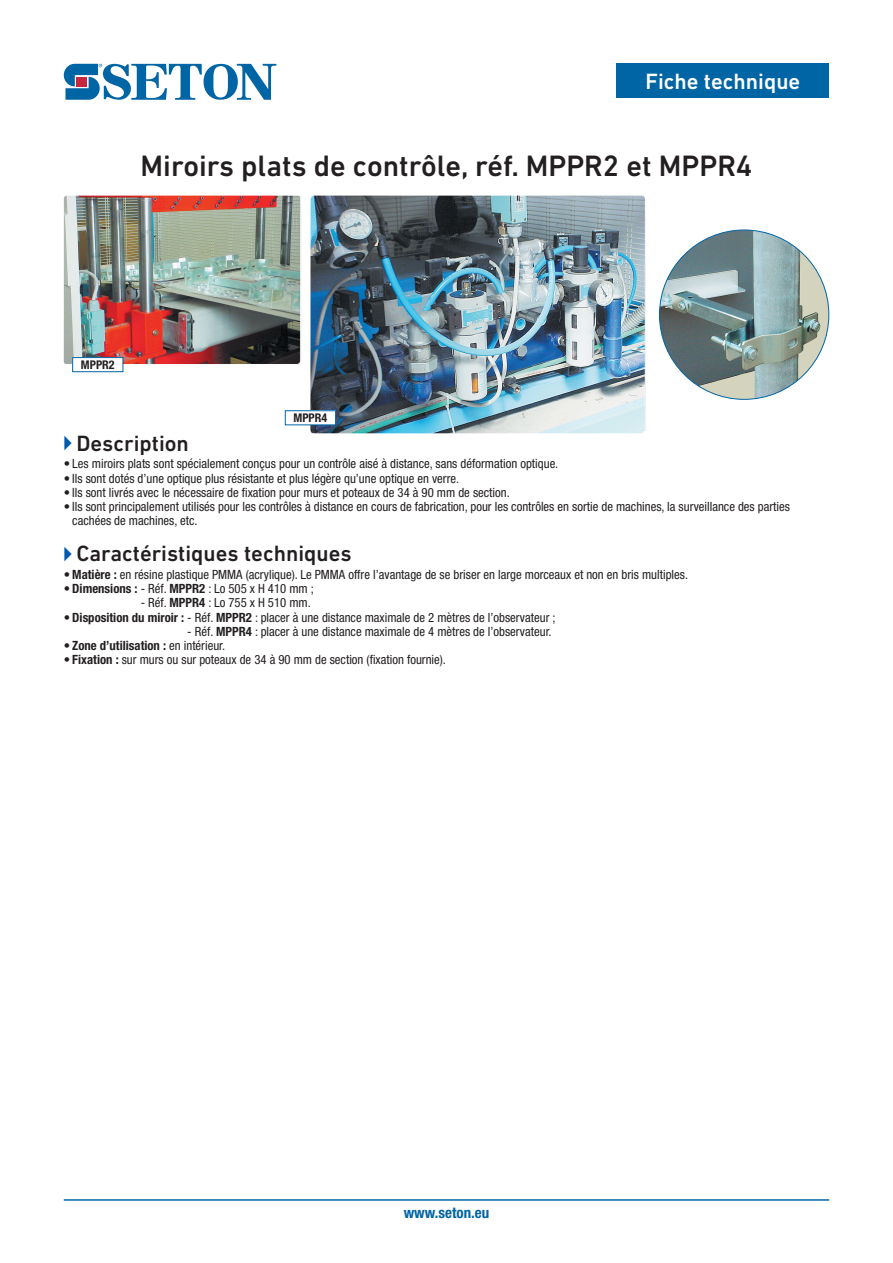
<style>
.page{position:relative;width:893px;height:1263px;background:#fff}
.page>*{position:absolute;margin:0;border:0;box-sizing:border-box;transform-origin:0 0}
.t1{font:500 30px "DIN Next LT Pro";color:#231f20}
.t2{font:500 22.5px "DIN Next LT Pro";color:#231f20}
.t3{font:500 22.5px "DIN Next LT Pro";color:#fff}
.t4{font:700 condensed 15px "Helvetica Neue LT Pro";color:#0065a4}
.t5{font:condensed 12.75px/14.2px "Helvetica Neue LT Pro";color:#231f20}
.t6{font:700 condensed 12.75px "Helvetica Neue LT Pro";color:#231f20}
.t7{font:700 condensed 12px "Helvetica Neue LT Pro";color:#231f20}
.s1{font-family:"Abacus Three S Si";font-weight:400;font-size:16.5px;color:#015aaa}
.s2{font-weight:700}
.s3{font-weight:400}
</style>
<div class="page">
<svg style="left:64px;top:64px;width:212px;height:36px"></svg>
<hr style="left:64px;top:1199px;width:765px;height:2px;background:#0065a4">
<div style="left:617px;top:64px;width:212px;height:34px;background:#0065a4"></div>
<img style="left:64px;top:196px;width:237px;height:168px">
<img style="left:659px;top:230px;width:170px;height:169px;border-radius:85px">
<img style="left:310px;top:196px;width:336px;height:238px">
<div style="left:73px;top:358px;width:50px;height:14px;background:#fff"></div>
<div style="left:72px;top:357px;width:51px;height:15px;border:1px solid #0065a4"></div>
<div style="left:285px;top:411px;width:51px;height:14px;background:#fff"></div>
<h2 class="t3" style="left:645px;top:69px;width:156px">Fiche technique</h2>
<h1 class="t1" style="left:141px;top:148px;width:613px">Miroirs plats de contrôle, réf. MPPR2 et MPPR4</h1>
<p class="t7" style="left:81px;top:357px;width:35px">MPPR2</p>
<p class="t7" style="left:294px;top:411px;width:35px">MPPR4</p>
<h2 class="t2" style="left:64px;top:430px;width:127px"><span class="s1">A</span> Description</h2>
<p class="t5" style="left:64px;top:457px;width:496px">• Les miroirs plats sont spécialement conçus pour un contrôle aisé à distance, sans déformation optique.</p>
<p class="t5" style="left:64px;top:471px;width:397px">• Ils sont dotés d’une optique plus résistante et plus légère qu’une optique en verre.</p>
<p class="t5" style="left:64px;top:485px;width:448px">• Ils sont livrés avec le nécessaire de fixation pour murs et poteaux de 34 à 90 mm de section.</p>
<p class="t5" style="left:72px;top:499px;width:719px;text-indent:-9px">• Ils sont principalement utilisés pour les contrôles à distance en cours de fabrication, pour les contrôles en sortie de machines, la surveillance des parties cachées de machines, etc.</p>
<h2 class="t2" style="left:64px;top:540px;width:289px"><span class="s1">A</span> Caractéristiques techniques</h2>
<p class="t5" style="left:64px;top:567px;width:626px">• <span class="s2">Matière :</span> en résine plastique PMMA (acrylique). Le PMMA offre l’avantage de se briser en large morceaux et non en bris multiples.</p>
<p class="t5" style="left:64px;top:581px;width:252px">• <span class="s2">Dimensions :</span> - Réf. <span class="s2">MPPR2</span> : Lo 505 x H 410 mm ;</p>
<p class="t5" style="left:141px;top:596px;width:172px">- Réf. <span class="s2">MPPR4</span> : Lo 755 x H 510 mm.</p>
<p class="t5" style="left:64px;top:610px;width:493px">• <span class="s2">Disposition du miroir :</span> - Réf. <span class="s2">MPPR2</span> : placer à une distance maximale de 2 mètres de l’observateur ;</p>
<p class="t5" style="left:187px;top:624px;width:366px">- Réf. <span class="s2">MPPR4</span> : placer à une distance maximale de 4 mètres de l’observateur.</p>
<p class="t6" style="left:64px;top:638px;width:163px"><span class="s3">•</span> Zone d’utilisation : <span class="s3">en intérieur.</span></p>
<p class="t5" style="left:64px;top:653px;width:384px">• <span class="s2">Fixation :</span> sur murs ou sur poteaux de 34 à 90 mm de section (fixation fournie).</p>
<p class="t4" style="left:404px;top:1204px;width:87px">www.seton.eu</p>
</div>
